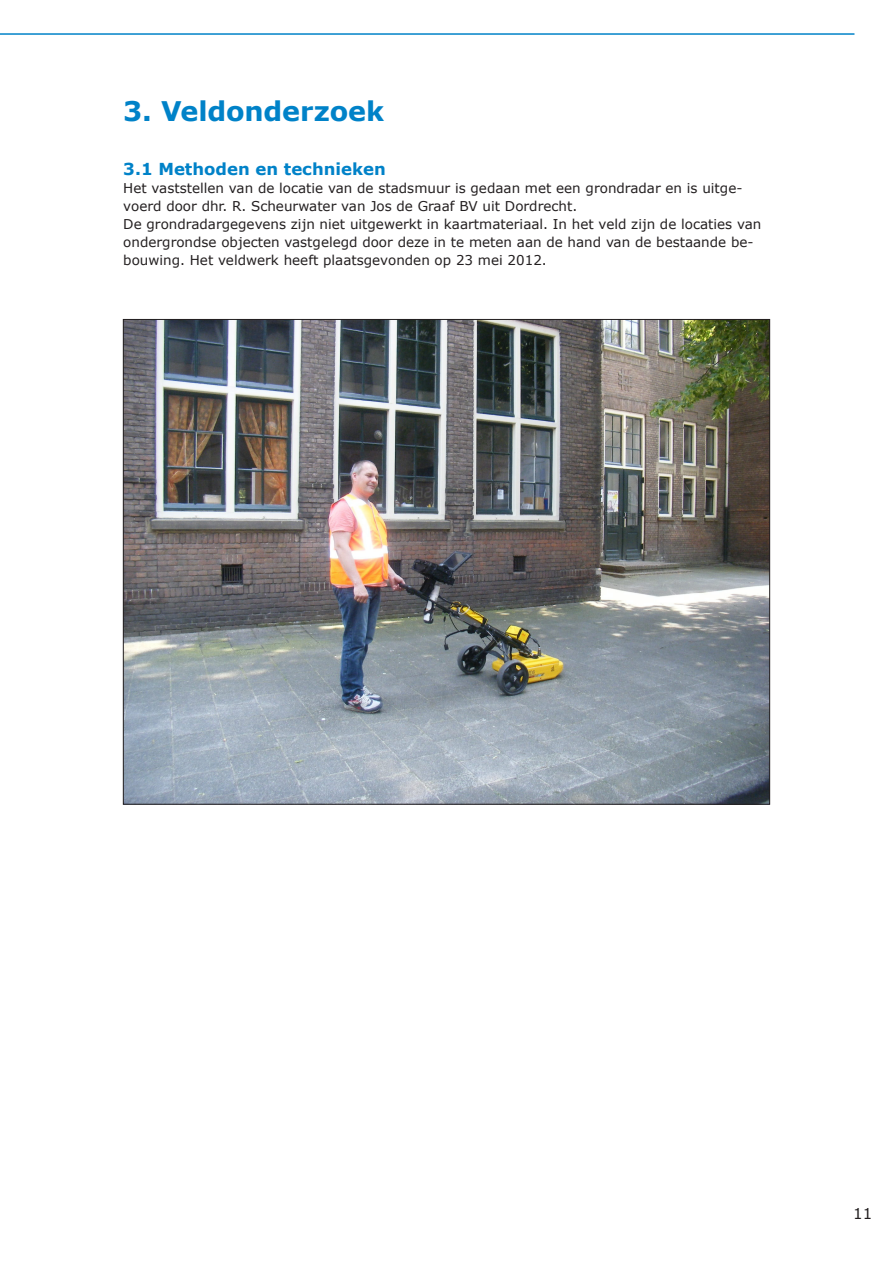
<style>
.page{position:relative;width:893px;height:1263px;background:#fff}
.page>*{position:absolute;margin:0;border:0;box-sizing:border-box;transform-origin:0 0}
.t1{font:700 27px "Verdana";letter-spacing:-.005em;color:#0082c8}
.t2{font:700 16.5px "Verdana";color:#0082c8}
.t3{font:15px "Verdana";color:#231f20}
.t4{font:13.5px/18px "Verdana";color:#231f20}
</style>
<div class="page">
<hr style="left:0;top:34px;width:854px;height:1px;background:#0082c8">
<img style="left:125px;top:321px;width:643px;height:482px">
<h1 class="t1" style="left:123px;top:94px;width:262px">3. Veldonderzoek</h1>
<p class="t2" style="left:123px;top:159px;width:264px">3.1 Methoden en technieken</p>
<p class="t4" style="left:123px;top:179px;width:640px">Het vaststellen van de locatie van de stadsmuur is gedaan met een grondradar en is uitge&shy;voerd door dhr. R. Scheurwater van Jos de Graaf BV uit Dordrecht.<br>De grondradargegevens zijn niet uitgewerkt in kaartmateriaal. In het veld zijn de locaties van ondergrondse objecten vastgelegd door deze in te meten aan de hand van de bestaande be&shy;bouwing. Het veldwerk heeft plaatsgevonden op 23 mei 2012.</p>
<p class="t3" style="left:853px;top:1204px;width:21px">11</p>
</div>
